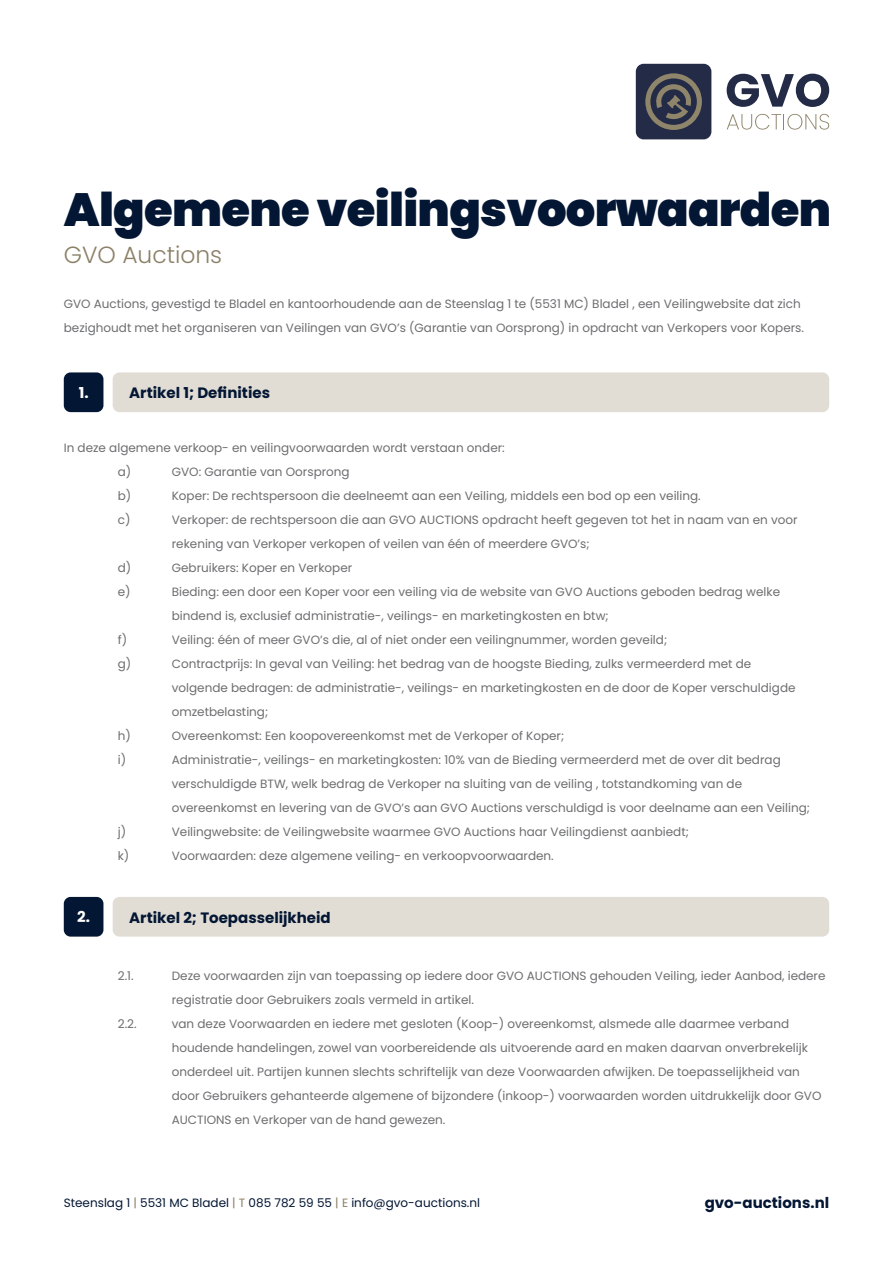
<style>
.page{position:relative;width:893px;height:1263px;background:#fff}
.page>*{position:absolute;margin:0;border:0;box-sizing:border-box;transform-origin:0 0}
.t1{font:900 46.5px "Poppins";letter-spacing:-.015em;color:#031633}
.t2{font:300 23.4px "Poppins";color:#8b7f66}
.t3{font:700 15px "Poppins";color:#031633}
.t4{font:700 15px "Poppins";color:#fff}
.t5{font:12px/24px "Poppins";color:#6c6d70}
.t6{font:12px "Poppins";color:#031633}
.s1{color:#8b7f66}
</style>
<div class="page">
<svg style="left:727px;top:74px;width:102px;height:33px"></svg>
<svg style="left:727px;top:114px;width:102px;height:16px"></svg>
<div style="left:636px;top:64px;width:75px;height:75px;background:#242b47;border-radius:8px"></div>
<svg style="left:645px;top:73px;width:57px;height:57px"></svg>
<div style="left:64px;top:372px;width:39px;height:40px;background:#031633;border-radius:7px"></div>
<div style="left:64px;top:897px;width:39px;height:39px;background:#031633;border-radius:7px"></div>
<div style="left:113px;top:372px;width:716px;height:40px;background:#e1ddd5;border-radius:7px"></div>
<div style="left:113px;top:897px;width:716px;height:39px;background:#e1ddd5;border-radius:7px"></div>
<p class="t1" style="left:64px;top:182px;width:769px">Algemene veilingsvoorwaarden</p>
<p class="t2" style="left:64px;top:241px;width:160px">GVO Auctions</p>
<p class="t5" style="left:64px;top:291px;width:742px">GVO Auctions, gevestigd te Bladel en kantoorhoudende aan de Steenslag 1 te (5531 MC) Bladel , een Veilingwebsite dat zich bezighoudt met het organiseren van Veilingen van GVO’s (Garantie van Oorsprong) in opdracht van Verkopers voor Kopers.</p>
<p class="t4" style="left:79px;top:384px;width:11px">1.</p>
<p class="t3" style="left:129px;top:384px;width:142px">Artikel 1; Definities</p>
<p class="t5" style="left:64px;top:435px;width:443px">In deze algemene verkoop- en veilingvoorwaarden wordt verstaan onder:</p>
<p class="t5" style="left:118px;top:459px;width:15px">a)</p>
<p class="t5" style="left:172px;top:459px;width:179px">GVO: Garantie van Oorsprong</p>
<p class="t5" style="left:118px;top:483px;width:15px">b)</p>
<p class="t5" style="left:172px;top:483px;width:530px">Koper: De rechtspersoon die deelneemt aan een Veiling, middels een bod op een veiling.</p>
<p class="t5" style="left:118px;top:507px;width:14px">c)</p>
<p class="t5" style="left:172px;top:507px;width:627px">Verkoper: de rechtspersoon die aan GVO AUCTIONS opdracht heeft gegeven tot het in naam van en voor rekening van Verkoper verkopen of veilen van één of meerdere GVO’s;</p>
<p class="t5" style="left:118px;top:555px;width:15px">d)</p>
<p class="t5" style="left:172px;top:555px;width:182px">Gebruikers: Koper en Verkoper</p>
<p class="t5" style="left:118px;top:579px;width:14px">e)</p>
<p class="t5" style="left:172px;top:579px;width:610px">Bieding: een door een Koper voor een veiling via de website van GVO Auctions geboden bedrag welke bindend is, exclusief administratie-, veilings- en marketingkosten en btw;</p>
<p class="t5" style="left:118px;top:627px;width:11px">f)</p>
<p class="t5" style="left:172px;top:627px;width:497px">Veiling: één of meer GVO’s die, al of niet onder een veilingnummer, worden geveild;</p>
<p class="t5" style="left:118px;top:651px;width:15px">g)</p>
<p class="t5" style="left:172px;top:651px;width:625px">Contractprijs: In geval van Veiling: het bedrag van de hoogste Bieding, zulks vermeerderd met de volgende bedragen: de administratie-, veilings- en marketingkosten en de door de Koper verschuldigde omzetbelasting;</p>
<p class="t5" style="left:118px;top:723px;width:15px">h)</p>
<p class="t5" style="left:172px;top:723px;width:394px">Overeenkomst: Een koopovereenkomst met de Verkoper of Koper;</p>
<p class="t5" style="left:118px;top:747px;width:10px">i)</p>
<p class="t5" style="left:172px;top:747px;width:640px">Administratie-, veilings- en marketingkosten: 10% van de Bieding vermeerderd met de over dit bedrag verschuldigde BTW, welk bedrag de Verkoper na sluiting van de veiling , totstandkoming van de overeenkomst en levering van de GVO’s aan GVO Auctions verschuldigd is voor deelname aan een Veiling;</p>
<p class="t5" style="left:118px;top:819px;width:10px">j)</p>
<p class="t5" style="left:172px;top:819px;width:519px">Veilingwebsite: de Veilingwebsite waarmee GVO Auctions haar Veilingdienst aanbiedt;</p>
<p class="t5" style="left:118px;top:843px;width:13px">k)</p>
<p class="t5" style="left:172px;top:843px;width:383px">Voorwaarden: deze algemene veiling- en verkoopvoorwaarden.</p>
<p class="t4" style="left:77px;top:908px;width:14px">2.</p>
<p class="t3" style="left:129px;top:909px;width:203px">Artikel 2; Toepasselijkheid</p>
<p class="t5" style="left:118px;top:963px;width:17px">2.1.</p>
<p class="t5" style="left:172px;top:963px;width:655px">Deze voorwaarden zijn van toepassing op iedere door GVO AUCTIONS gehouden Veiling, ieder Aanbod, iedere registratie door Gebruikers zoals vermeld in artikel.</p>
<p class="t5" style="left:118px;top:1011px;width:20px">2.2.</p>
<p class="t5" style="left:172px;top:1011px;width:651px">van deze Voorwaarden en iedere met gesloten (Koop-) overeenkomst, alsmede alle daarmee verband houdende handelingen, zowel van voorbereidende als uitvoerende aard en maken daarvan onverbrekelijk onderdeel uit. Partijen kunnen slechts schriftelijk van deze Voorwaarden afwijken. De toepasselijkheid van door Gebruikers gehanteerde algemene of bijzondere (inkoop-) voorwaarden worden uitdrukkelijk door GVO AUCTIONS en Verkoper van de hand gewezen.</p>
<p class="t6" style="left:64px;top:1196px;width:418px">Steenslag 1 <span class="s1">|</span> 5531 MC Bladel <span class="s1">| T</span> 085 782 59 55 <span class="s1">| E</span> info@gvo-auctions.nl</p>
<p class="t3" style="left:705px;top:1194px;width:126px">gvo-auctions.nl</p>
</div>
